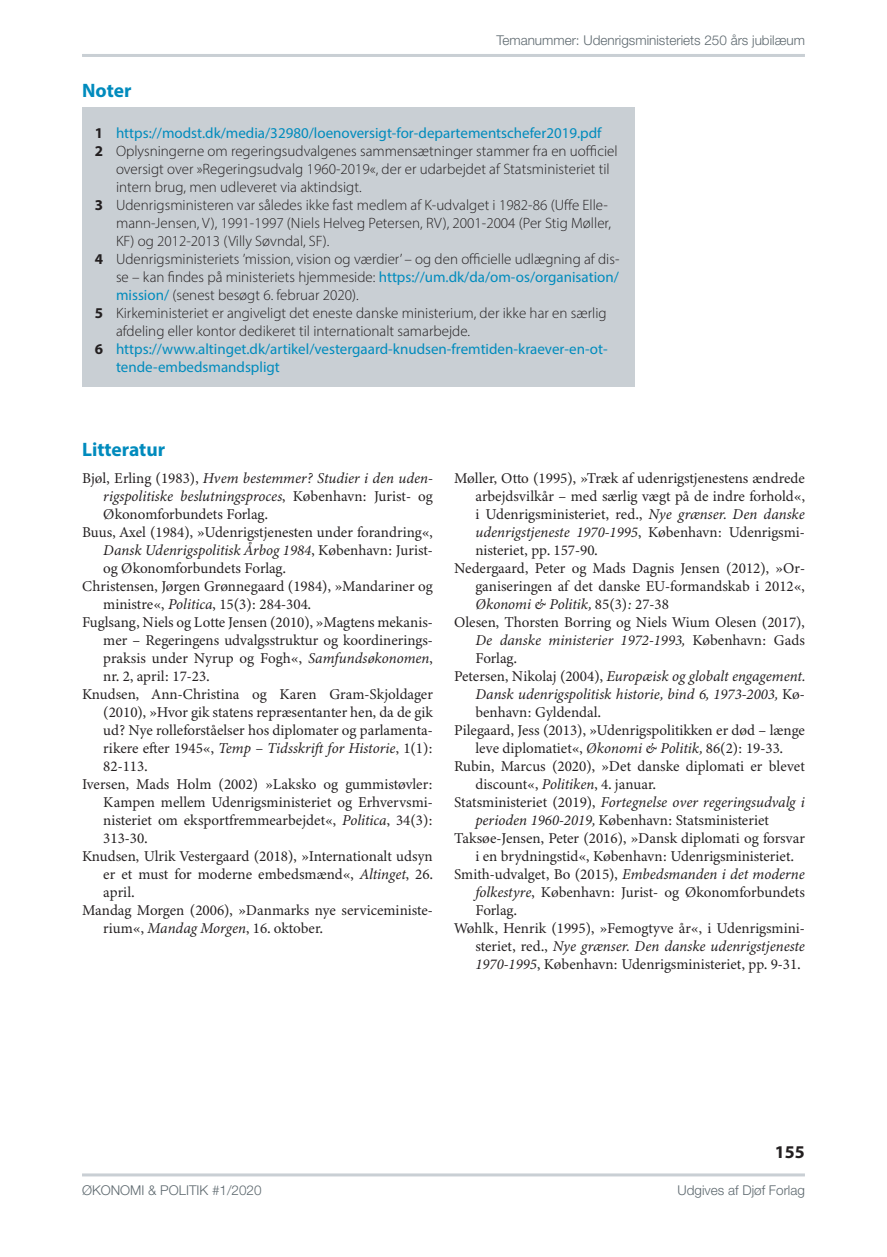
<style>
.page{position:relative;width:887px;height:1257px;background:#fff}
.page>*{position:absolute;margin:0;border:0;box-sizing:border-box;transform-origin:0 0}
.t1{font:700 19.5px "Myriad Pro";color:#008bbd}
.t2{font:700 18px "Myriad Pro";color:#231f20}
.t3{font:15px "Minion 3";color:#231f20}
.t4{font:300 15px "Myriad Pro";color:#231f20}
.t5{font:italic 15px "Minion 3";color:#231f20}
.t6{font:15px "Myriad Pro";color:#008bbd}
.t7{font:300 13.5px "Helvetica Neue LT Std";color:#5e696f}
.s1{font-weight:700;color:#231f20}
.s2{font-weight:700}
.s3{font-weight:400;color:#008bbd}
.s4{font-style:normal}
.s5{font-style:italic}
</style>
<div class="page">
<hr style="left:82px;top:1173px;width:723px;height:3px;background:#c9cfd4">
<hr style="left:82px;top:54px;width:723px;height:3px;background:#c9cfd4">
<div style="left:82px;top:108px;width:553px;height:279px;background:#c9cfd4"></div>
<p class="t7" style="left:496px;top:32px;width:310px">Temanummer: Udenrigsministeriets 250 års jubilæum</p>
<h1 class="t1" style="left:82px;top:77px;width:51px">Noter</h1>
<p class="t6" style="left:95px;top:123px;width:508px"><span class="s1">1</span> https://modst.dk/media/32980/loenoversigt-for-departementschefer2019.pdf</p>
<p class="t4" style="left:95px;top:142px;width:524px"><span class="s2">2</span> Oplysningerne om regeringsudvalgenes sammensætninger stammer fra en uofficiel</p>
<p class="t4" style="left:116px;top:160px;width:495px">oversigt over »Regeringsudvalg 1960-2019«, der er udarbejdet af Statsministeriet til</p>
<p class="t4" style="left:116px;top:178px;width:247px">intern brug, men udleveret via aktindsigt.</p>
<p class="t4" style="left:95px;top:196px;width:515px"><span class="s2">3</span> Udenrigsministeren var således ikke fast medlem af K-udvalget i 1982-86 (Uffe Elle-</p>
<p class="t4" style="left:116px;top:214px;width:496px">mann-Jensen, V), 1991-1997 (Niels Helveg Petersen, RV), 2001-2004 (Per Stig Møller,</p>
<p class="t4" style="left:116px;top:232px;width:215px">KF) og 2012-2013 (Villy Søvndal, SF).</p>
<p class="t4" style="left:95px;top:250px;width:526px"><span class="s2">4</span> Udenrigsministeriets ’mission, vision og værdier’ – og den officielle udlægning af dis-</p>
<p class="t4" style="left:116px;top:268px;width:504px">se – kan findes på ministeriets hjemmeside: <span class="s3">https://um.dk/da/om-os/organisation/</span></p>
<p class="t4" style="left:116px;top:286px;width:244px"><span class="s3">mission/</span> (senest besøgt 6. februar 2020).</p>
<p class="t4" style="left:95px;top:304px;width:513px"><span class="s2">5</span> Kirkeministeriet er angiveligt det eneste danske ministerium, der ikke har en særlig</p>
<p class="t4" style="left:116px;top:322px;width:356px">afdeling eller kontor dedikeret til internationalt samarbejde.</p>
<p class="t6" style="left:95px;top:339px;width:514px"><span class="s1">6</span> https://www.altinget.dk/artikel/vestergaard-knudsen-fremtiden-kraever-en-ot-</p>
<p class="t6" style="left:116px;top:357px;width:165px">tende-embedsmandspligt</p>
<h1 class="t1" style="left:82px;top:437px;width:85px">Litteratur</h1>
<p class="t5" style="left:82px;top:468px;width:352px"><span class="s4">Bjøl, Erling (1983),</span> Hvem bestemmer? Studier i den uden-</p>
<p class="t5" style="left:103px;top:486px;width:331px">rigspolitiske beslutningsproces<span class="s4">, København: Jurist- og</span></p>
<p class="t3" style="left:103px;top:504px;width:166px">Økonomforbundets Forlag.</p>
<p class="t3" style="left:82px;top:522px;width:352px">Buus, Axel (1984), »Udenrigstjenesten under forandring«,</p>
<p class="t5" style="left:103px;top:540px;width:331px">Dansk Udenrigspolitisk Årbog 1984<span class="s4">, København: Jurist-</span></p>
<p class="t3" style="left:103px;top:558px;width:184px">og Økonomforbundets Forlag.</p>
<p class="t3" style="left:82px;top:576px;width:352px">Christensen, Jørgen Grønnegaard (1984), »Mandariner og</p>
<p class="t3" style="left:103px;top:594px;width:209px">ministre«, <span class="s5">Politica</span>, 15(3): 284-304.</p>
<p class="t3" style="left:82px;top:612px;width:352px">Fuglsang, Niels og Lotte Jensen (2010), »Magtens mekanis-</p>
<p class="t3" style="left:103px;top:630px;width:331px">mer – Regeringens udvalgsstruktur og koordinerings-</p>
<p class="t3" style="left:103px;top:648px;width:331px">praksis under Nyrup og Fogh«, <span class="s5">Samfundsøkonomen</span>,</p>
<p class="t3" style="left:103px;top:666px;width:108px">nr. 2, april: 17-23.</p>
<p class="t3" style="left:82px;top:684px;width:352px">Knudsen, Ann-Christina og Karen Gram-Skjoldager</p>
<p class="t3" style="left:103px;top:702px;width:331px">(2010), »Hvor gik statens repræsentanter hen, da de gik</p>
<p class="t3" style="left:103px;top:720px;width:331px">ud? Nye rolleforståelser hos diplomater og parlamenta-</p>
<p class="t5" style="left:103px;top:738px;width:331px"><span class="s4">rikere efter 1945«,</span> Temp – Tidsskrift for Historie<span class="s4">, 1(1):</span></p>
<p class="t3" style="left:103px;top:756px;width:46px">82-113.</p>
<p class="t3" style="left:82px;top:774px;width:352px">Iversen, Mads Holm (2002) »Laksko og gummistøvler:</p>
<p class="t3" style="left:103px;top:792px;width:331px">Kampen mellem Udenrigsministeriet og Erhvervsmi-</p>
<p class="t3" style="left:103px;top:810px;width:331px">nisteriet om eksportfremmearbejdet«, <span class="s5">Politica</span>, 34(3):</p>
<p class="t3" style="left:103px;top:828px;width:46px">313-30.</p>
<p class="t3" style="left:82px;top:846px;width:352px">Knudsen, Ulrik Vestergaard (2018), »Internationalt udsyn</p>
<p class="t3" style="left:103px;top:864px;width:331px">er et must for moderne embedsmænd«, <span class="s5">Altinget</span>, 26.</p>
<p class="t3" style="left:103px;top:882px;width:33px">april.</p>
<p class="t3" style="left:82px;top:900px;width:352px">Mandag Morgen (2006), »Danmarks nye serviceministe-</p>
<p class="t3" style="left:103px;top:918px;width:221px">rium«, <span class="s5">Mandag Morgen</span>, 16. oktober.</p>
<p class="t3" style="left:454px;top:468px;width:352px">Møller, Otto (1995), »Træk af udenrigstjenestens ændrede</p>
<p class="t3" style="left:475px;top:486px;width:331px">arbejdsvilkår – med særlig vægt på de indre forhold«,</p>
<p class="t3" style="left:475px;top:504px;width:331px">i Udenrigsministeriet, red., <span class="s5">Nye grænser. Den danske</span></p>
<p class="t5" style="left:475px;top:522px;width:331px">udenrigstjeneste 1970-1995<span class="s4">, København: Udenrigsmi-</span></p>
<p class="t3" style="left:475px;top:540px;width:124px">nisteriet, pp. 157-90.</p>
<p class="t3" style="left:454px;top:558px;width:352px">Nedergaard, Peter og Mads Dagnis Jensen (2012), »Or-</p>
<p class="t3" style="left:475px;top:576px;width:331px">ganiseringen af det danske EU-formandskab i 2012«,</p>
<p class="t5" style="left:475px;top:594px;width:195px">Økonomi &amp; Politik, <span class="s4">85(3)</span>: <span class="s4">27-38</span></p>
<p class="t3" style="left:454px;top:612px;width:352px">Olesen, Thorsten Borring og Niels Wium Olesen (2017),</p>
<p class="t5" style="left:475px;top:630px;width:331px">De danske ministerier 1972-1993, <span class="s4">København: Gads</span></p>
<p class="t3" style="left:475px;top:648px;width:43px">Forlag.</p>
<p class="t5" style="left:454px;top:666px;width:352px"><span class="s4">Petersen, Nikolaj (2004),</span> Europæisk og globalt engagement.</p>
<p class="t5" style="left:475px;top:684px;width:331px">Dansk udenrigspolitisk historie, bind 6, 1973-2003, <span class="s4">Kø-</span></p>
<p class="t3" style="left:475px;top:702px;width:127px">benhavn: Gyldendal.</p>
<p class="t3" style="left:454px;top:720px;width:352px">Pilegaard, Jess (2013), »Udenrigspolitikken er død – længe</p>
<p class="t3" style="left:475px;top:738px;width:309px">leve diplomatiet«, <span class="s5">Økonomi &amp; Politik,</span> 86(2): 19-33.</p>
<p class="t3" style="left:454px;top:756px;width:352px">Rubin, Marcus (2020), »Det danske diplomati er blevet</p>
<p class="t3" style="left:475px;top:774px;width:182px">discount«, <span class="s5">Politiken</span>, 4. januar.</p>
<p class="t5" style="left:454px;top:792px;width:352px"><span class="s4">Statsministeriet (2019),</span> Fortegnelse over regeringsudvalg i</p>
<p class="t3" style="left:475px;top:810px;width:295px"><span class="s5">perioden 1960-2019,</span> København: Statsministeriet</p>
<p class="t3" style="left:454px;top:828px;width:352px">Taksøe-Jensen, Peter (2016), »Dansk diplomati og forsvar</p>
<p class="t3" style="left:475px;top:846px;width:320px">i en brydningstid«, København: Udenrigsministeriet.</p>
<p class="t3" style="left:454px;top:864px;width:352px">Smith-udvalget, Bo (2015), <span class="s5">Embedsmanden i det moderne</span></p>
<p class="t3" style="left:475px;top:882px;width:331px"><span class="s5">folkestyre</span>, København: Jurist- og Økonomforbundets</p>
<p class="t3" style="left:475px;top:900px;width:43px">Forlag.</p>
<p class="t3" style="left:454px;top:918px;width:352px">Wøhlk, Henrik (1995), »Femogtyve år«, i Udenrigsmini-</p>
<p class="t5" style="left:475px;top:936px;width:331px"><span class="s4">steriet, red.,</span> Nye grænser. Den danske udenrigstjeneste</p>
<p class="t3" style="left:475px;top:954px;width:327px"><span class="s5">1970-1995</span>, København: Udenrigsministeriet, pp. 9-31.</p>
<p class="t2" style="left:775px;top:1140px;width:31px">155</p>
<p class="t7" style="left:82px;top:1182px;width:181px">ØKONOMI &amp; POLITIK #1/2020</p>
<p class="t7" style="left:678px;top:1182px;width:129px">Udgives af Djøf Forlag</p>
</div>
